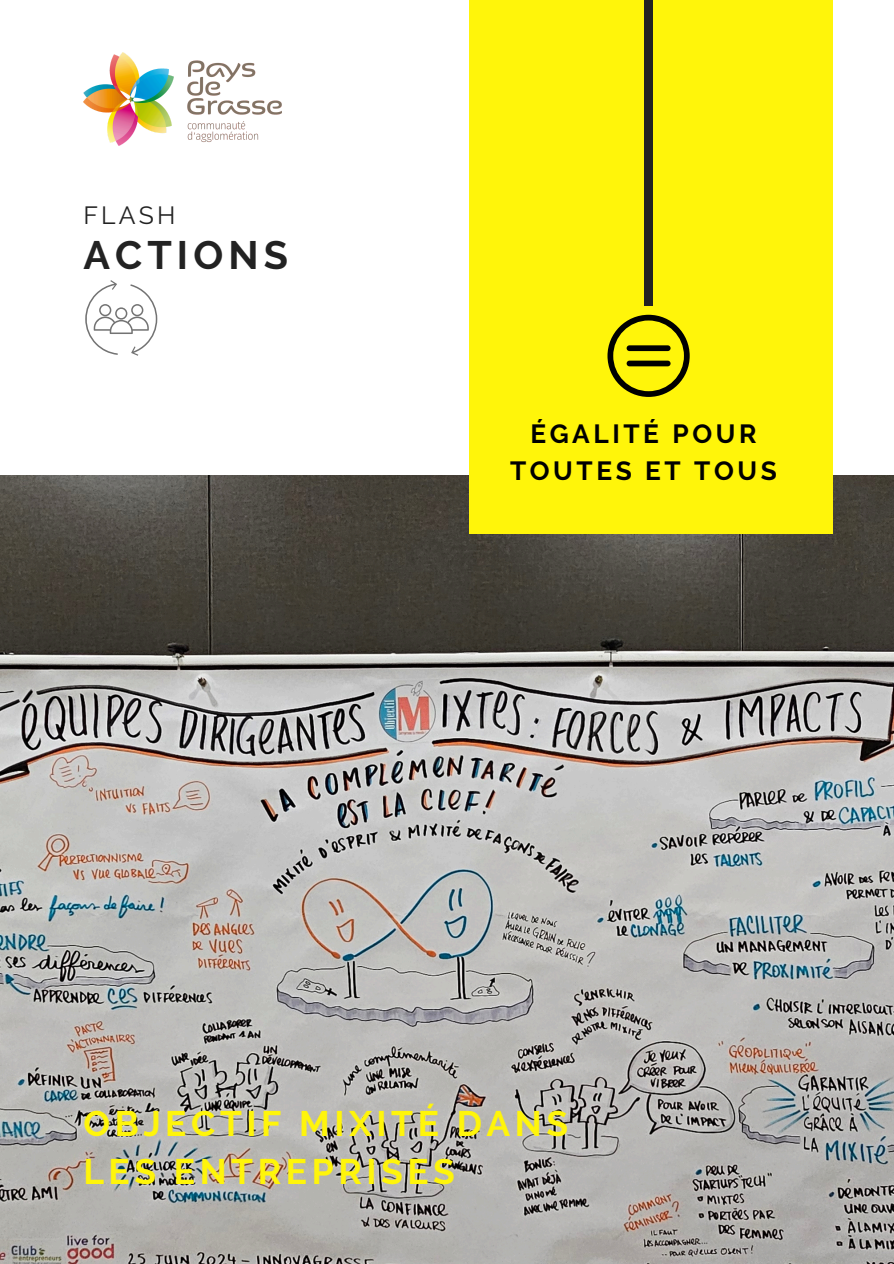
<style>
.page{position:relative;width:894px;height:1264px;background:#fff}
.page>*{position:absolute;margin:0;border:0;box-sizing:border-box;transform-origin:0 0}
.t1{font:700 39.45px "Raleway";letter-spacing:.13em;color:#222}
.t2{font:700 35.4px/48.3px "Raleway";letter-spacing:.13em;color:#fff50a}
.t3{font:700 26.25px/36.8px "Raleway";letter-spacing:.135em;color:#000;text-align:center}
.t4{font:24.75px "Raleway";letter-spacing:.13em;color:#222}
</style>
<div class="page">
<img style="left:0;top:475px;width:893px;height:788px">
<div style="left:469px;top:0;width:363px;height:533px;background:#fff50a"></div>
<div style="left:644px;top:0;width:8px;height:306px;background:#222"></div>
<svg style="left:85px;top:280px;width:72px;height:75px"></svg>
<svg style="left:607px;top:315px;width:82px;height:82px"></svg>
<div style="left:626px;top:345px;width:44px;height:6px;background:#000;border-radius:3px"></div>
<div style="left:626px;top:360px;width:44px;height:6px;background:#000;border-radius:3px"></div>
<img style="left:83px;top:52px;width:198px;height:94px">
<p class="t4" style="left:83px;top:201px;width:94px">FLASH</p>
<p class="t1" style="left:83px;top:232px;width:206px">ACTIONS</p>
<h3 class="t3" style="left:510px;top:415px;width:268px">ÉGALITÉ POUR<br>TOUTES ET TOUS</h3>
<p class="t2" style="left:83px;top:1098px;width:486px">OBJECTIF MIXITÉ DANS<br>LES ENTREPRISES</p>
</div>
